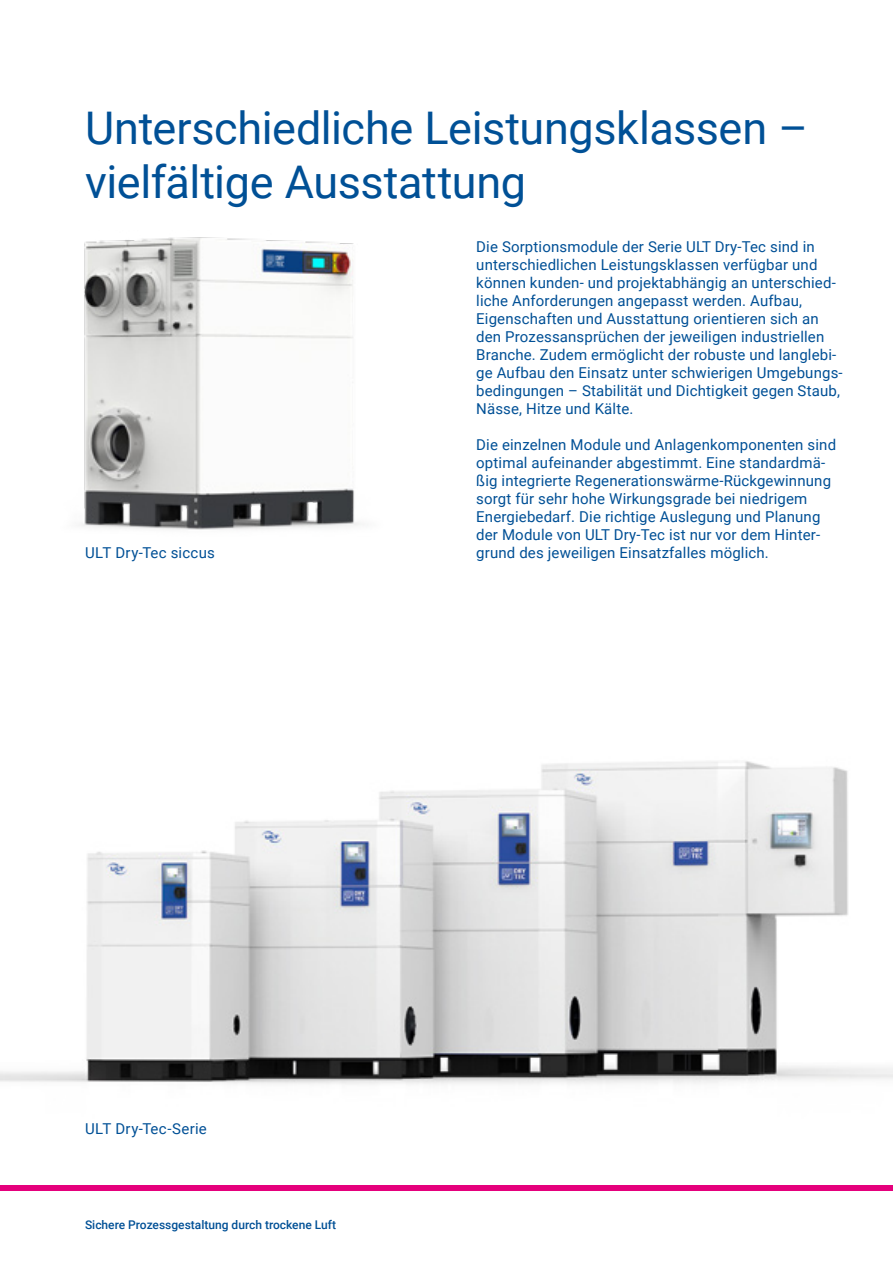
<style>
.page{position:relative;width:893px;height:1263px;background:#fff}
.page>*{position:absolute;margin:0;border:0;box-sizing:border-box;transform-origin:0 0}
.t1{font:45px/54px "Roboto";letter-spacing:-.01em;color:#005096}
.t2{font:15px/18px "Roboto";letter-spacing:.01em;color:#005096}
.t3{font:500 12px "Roboto";color:#005096}
</style>
<div class="page">
<img style="left:0;top:761px;width:893px;height:323px">
<img style="left:81px;top:237px;width:280px;height:293px">
<div style="left:0;top:1185px;width:893px;height:6px;background:#e5007c"></div>
<h1 class="t1" style="left:85px;top:99px;width:724px">Unterschiedliche Leistungsklassen – vielfältige Ausstattung</h1>
<p class="t2" style="left:476px;top:237px;width:368px">Die Sorptionsmodule der Serie ULT Dry-Tec sind in unterschiedlichen Leistungsklassen verfügbar und können kunden- und projektabhängig an unterschied&shy;liche Anforderungen angepasst werden. Aufbau, Eigenschaften und Ausstattung orientieren sich an den Prozessansprüchen der jeweiligen industriellen Branche. Zudem ermöglicht der robuste und langlebi&shy;ge Aufbau den Einsatz unter schwierigen Umgebungs&shy;bedingungen – Stabilität und Dichtigkeit gegen Staub, Nässe, Hitze und Kälte.</p>
<p class="t2" style="left:476px;top:435px;width:361px">Die einzelnen Module und Anlagenkomponenten sind optimal aufeinander abgestimmt. Eine standardmä&shy;ßig integrierte Regenerationswärme-Rückgewinnung sorgt für sehr hohe Wirkungsgrade bei niedrigem Energiebedarf. Die richtige Auslegung und Planung der Module von ULT Dry-Tec ist nur vor dem Hinter&shy;grund des jeweiligen Einsatzfalles möglich.</p>
<p class="t2" style="left:85px;top:543px;width:131px">ULT Dry-Tec siccus</p>
<p class="t2" style="left:85px;top:1119px;width:123px">ULT Dry-Tec-Serie</p>
<p class="t3" style="left:85px;top:1216px;width:253px">Sichere Prozessgestaltung durch trockene Luft</p>
</div>
